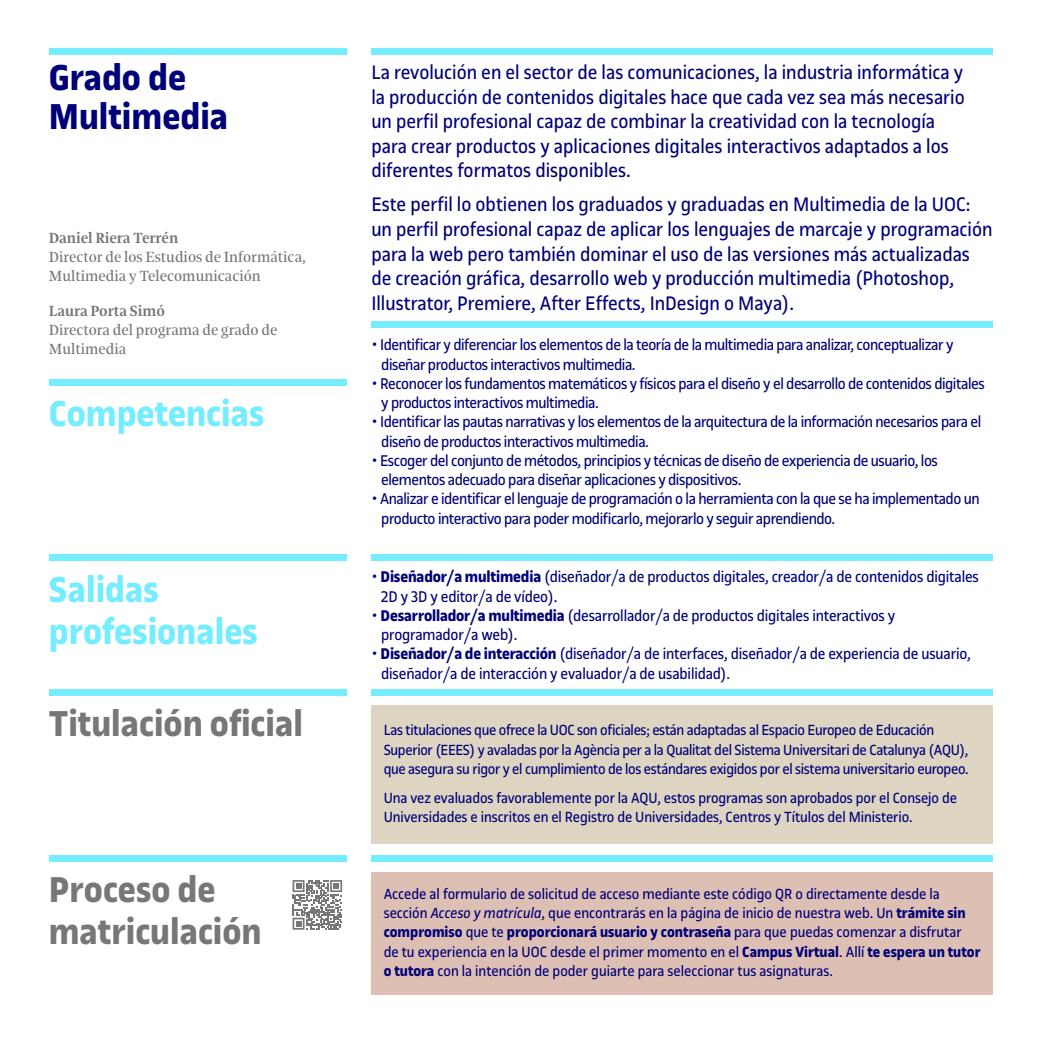
<style>
.page{position:relative;width:1042px;height:1042px;background:#fff}
.page>*{position:absolute;margin:0;border:0;box-sizing:border-box;transform-origin:0 0}
.t1{font:700 38.5px/42px "UOC Sans";color:#777}
.t2{font:700 38.5px/42px "UOC Sans";color:#73edff}
.t3{font:700 38.5px/38.5px "UOC Sans";color:#000078}
.t4{font:21px/24.5px "UOC Sans";color:#000078}
.t5{font:16.62px/19.2px "UOC Sans";letter-spacing:-.025em;color:#000078}
.t6{font:15.75px/19.2px "UOC Sans";letter-spacing:-.005em;color:#000078}
.t7{font:15.75px/19.2px "UOC Serif";color:#777}
.t8{font:700 15.75px "UOC Serif";color:#777}
.s1{font-weight:700}
.s2{font-style:italic}
</style>
<div class="page">
<div style="left:49px;top:689px;width:298px;height:6px;background:#73edff"></div>
<div style="left:371px;top:689px;width:622px;height:6px;background:#73edff"></div>
<div style="left:49px;top:855px;width:298px;height:6px;background:#73edff"></div>
<div style="left:371px;top:855px;width:622px;height:6px;background:#73edff"></div>
<div style="left:371px;top:705px;width:622px;height:139px;background:#ddd5c2"></div>
<div style="left:371px;top:872px;width:622px;height:122px;background:#ddbfb3"></div>
<div style="left:49px;top:554px;width:298px;height:7px;background:#73edff"></div>
<div style="left:49px;top:379px;width:298px;height:7px;background:#73edff"></div>
<div style="left:49px;top:48px;width:298px;height:6px;background:#73edff"></div>
<div style="left:371px;top:48px;width:622px;height:6px;background:#73edff"></div>
<div style="left:371px;top:554px;width:622px;height:7px;background:#73edff"></div>
<div style="left:371px;top:321px;width:622px;height:6px;background:#73edff"></div>
<svg style="left:292px;top:880px;width:50px;height:49px"></svg>
<h1 class="t3" style="left:49px;top:59px;width:181px">Grado de<br>Multimedia</h1>
<p class="t8" style="left:49px;top:229px;width:131px">Daniel Riera Terrén</p>
<p class="t7" style="left:49px;top:248px;width:258px">Director de los Estudios de Informática,<br>Multimedia y Telecomunicación</p>
<p class="t8" style="left:49px;top:302px;width:118px">Laura Porta Simó</p>
<p class="t7" style="left:49px;top:320px;width:230px">Directora del programa de grado de<br>Multimedia</p>
<h1 class="t2" style="left:49px;top:392px;width:217px">Competencias</h1>
<h1 class="t2" style="left:49px;top:568px;width:211px">Salidas profesionales</h1>
<h1 class="t1" style="left:49px;top:702px;width:256px">Titulación oficial</h1>
<h1 class="t1" style="left:49px;top:868px;width:214px">Proceso de matriculación</h1>
<p class="t4" style="left:371px;top:60px;width:595px">La revolución en el sector de las comunicaciones, la industria informática y la producción de contenidos digitales hace que cada vez sea más necesario un perfil profesional capaz de combinar la creatividad con la tecnología para crear productos y aplicaciones digitales interactivos adaptados a los diferentes formatos disponibles.</p>
<p class="t4" style="left:371px;top:193px;width:623px">Este perfil lo obtienen los graduados y graduadas en Multimedia de la UOC: un perfil profesional capaz de aplicar los lenguajes de marcaje y programación para la web pero también dominar el uso de las versiones más actualizadas de creación gráfica, desarrollo web y producción multimedia (Photoshop, Illustrator, Premiere, After Effects, InDesign o Maya).</p>
<p class="t5" style="left:381px;top:335px;width:574px;text-indent:-10px">• Identificar y diferenciar los elementos de la teoría de la multimedia para analizar, conceptualizar y diseñar productos interactivos multimedia.</p>
<p class="t5" style="left:381px;top:374px;width:605px;text-indent:-10px">• Reconocer los fundamentos matemáticos y físicos para el diseño y el desarrollo de contenidos digitales y productos interactivos multimedia.</p>
<p class="t5" style="left:381px;top:412px;width:601px;text-indent:-10px">• Identificar las pautas narrativas y los elementos de la arquitectura de la información necesarios para el diseño de productos interactivos multimedia.</p>
<p class="t5" style="left:381px;top:451px;width:558px;text-indent:-10px">• Escoger del conjunto de métodos, principios y técnicas de diseño de experiencia de usuario, los elementos adecuado para diseñar aplicaciones y dispositivos.</p>
<p class="t5" style="left:381px;top:489px;width:600px;text-indent:-10px">• Analizar e identificar el lenguaje de programación o la herramienta con la que se ha implementado un producto interactivo para poder modificarlo, mejorarlo y seguir aprendiendo.</p>
<p class="t5" style="left:381px;top:567px;width:599px;text-indent:-10px">• <span class="s1">Diseñador/a multimedia</span> (diseñador/a de productos digitales, creador/a de contenidos digitales<br>2D y 3D y editor/a de vídeo).</p>
<p class="t5" style="left:381px;top:606px;width:515px;text-indent:-10px">• <span class="s1">Desarrollador/a multimedia</span> (desarrollador/a de productos digitales interactivos y programador/a web).</p>
<p class="t5" style="left:381px;top:644px;width:591px;text-indent:-10px">• <span class="s1">Diseñador/a de interacción</span> (diseñador/a de interfaces, diseñador/a de experiencia de usuario, diseñador/a de interacción y evaluador/a de usabilidad).</p>
<p class="t6" style="left:384px;top:721px;width:586px">Las titulaciones que ofrece la UOC son oficiales; están adaptadas al Espacio Europeo de Educación<br>Superior (EEES) y avaladas por la Agència per a la Qualitat del Sistema Universitari de Catalunya (AQU), que asegura su rigor y el cumplimiento de los estándares exigidos por el sistema universitario europeo.</p>
<p class="t6" style="left:384px;top:788px;width:575px">Una vez evaluados favorablemente por la AQU, estos programas son aprobados por el Consejo de<br>Universidades e inscritos en el Registro de Universidades, Centros y Títulos del Ministerio.</p>
<p class="t6" style="left:384px;top:884px;width:598px">Accede al formulario de solicitud de acceso mediante este código QR o directamente desde la sección <span class="s2">Acceso y matrícula</span>, que encontrarás en la página de inicio de nuestra web. Un <span class="s1">trámite sin compromiso</span> que te <span class="s1">proporcionará usuario y contraseña</span> para que puedas comenzar a disfrutar<br>de tu experiencia en la UOC desde el primer momento en el <span class="s1">Campus Virtual</span>. Allí <span class="s1">te espera un tutor o tutora</span> con la intención de poder guiarte para seleccionar tus asignaturas.</p>
</div>
